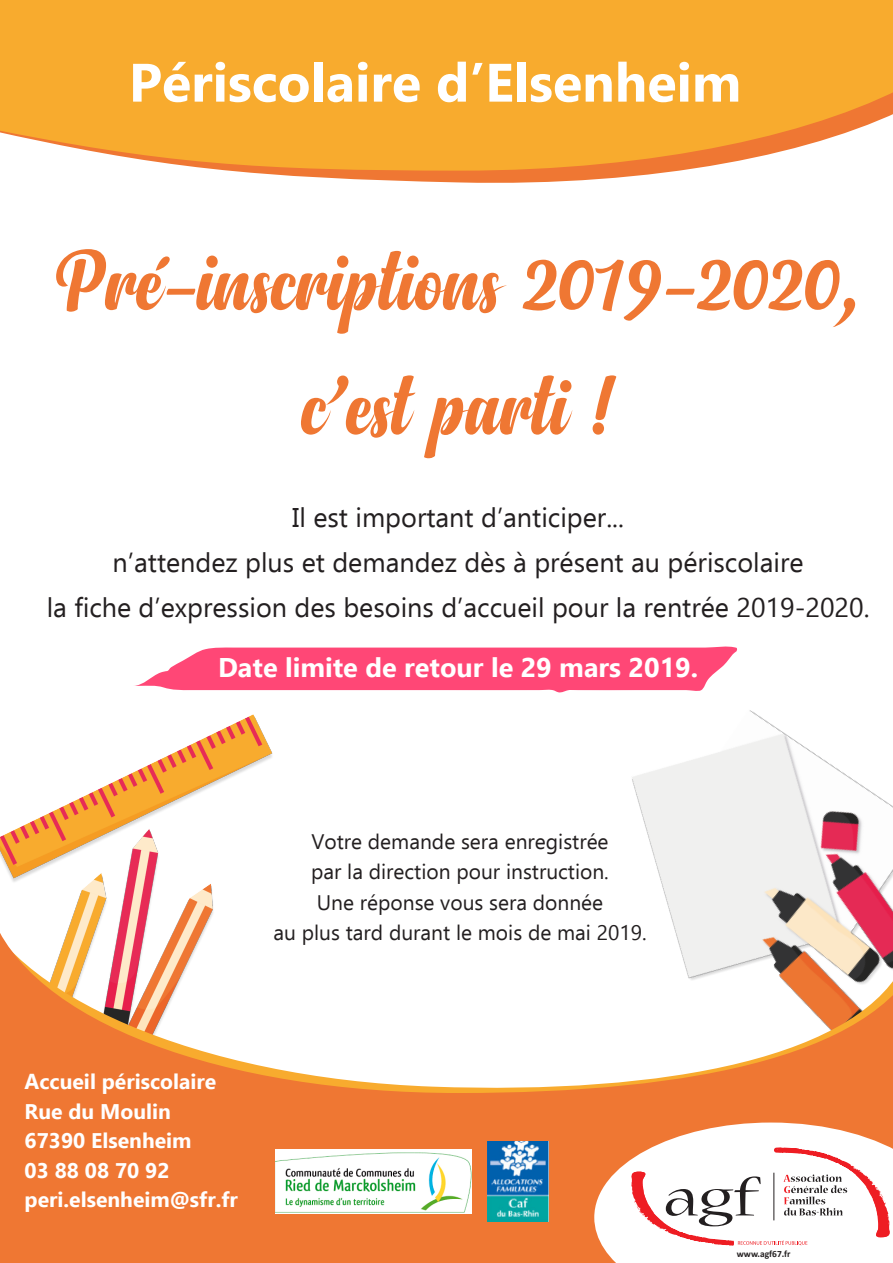
<style>
.page{position:relative;width:893px;height:1263px;background:#fff}
.page>*{position:absolute;margin:0;border:0;box-sizing:border-box;transform-origin:0 0}
.t1{font:87px "Anydore";color:#ef7733}
.t2{font:700 54px "Ebrima";color:#fff}
.t3{font:27px/45px "Ebrima";color:#231f20;text-align:center}
.t4{font:700 27px "Ebrima";color:#fff}
.t5{font:700 21.15px "Ebrima";color:#fff}
.t6{font:21px/30px "Ebrima";color:#231f20;text-align:center}
.t7{font:700 9.45px "Calibri";color:#231f20}
</style>
<div class="page">
<img style="left:558px;top:692px;width:335px;height:200px">
<img style="left:0;top:714px;width:273px;height:178px">
<svg style="left:233px;top:171px;width:443px;height:12px;fill:#ef7733"></svg>
<svg style="left:0;top:0;width:893px;height:171px;background:#f8ad3a"></svg>
<svg style="left:74px;top:892px;width:819px;height:19px"></svg>
<svg style="left:0;top:911px;width:893px;height:352px;fill:#ef7733"></svg>
<img style="left:488px;top:1142px;width:60px;height:79px">
<svg style="left:594px;top:1122px;width:299px;height:141px"></svg>
<img style="left:275px;top:1150px;width:196px;height:64px">
<svg style="left:134px;top:646px;width:604px;height:46px;background:#ff648b"></svg>
<p class="t2" style="left:129px;top:42px;width:614px">Périscolaire d’Elsenheim</p>
<p class="t1" style="left:58px;top:228px;width:806px">Pré-inscriptions 2019-2020,</p>
<p class="t1" style="left:303px;top:353px;width:316px">c’est parti !</p>
<p class="t3" style="left:47px;top:494px;width:824px">Il est important d’anticiper...<br>n’attendez plus et demandez dès à présent au périscolaire<br>la fiche d’expression des besoins d’accueil pour la rentrée 2019-2020.</p>
<p class="t4" style="left:218px;top:647px;width:481px">Date limite de retour le 29 mars 2019.</p>
<p class="t6" style="left:273px;top:827px;width:375px">Votre demande sera enregistrée<br>par la direction pour instruction.<br>Une réponse vous sera donnée<br>au plus tard durant le mois de mai 2019.</p>
<p class="t5" style="left:25px;top:1066px;width:193px">Accueil périscolaire</p>
<p class="t5" style="left:25px;top:1095px;width:148px">Rue du Moulin</p>
<p class="t5" style="left:25px;top:1125px;width:168px">67390 Elsenheim</p>
<p class="t5" style="left:25px;top:1154px;width:146px">03 88 08 70 92</p>
<p class="t5" style="left:25px;top:1184px;width:215px">peri.elsenheim@sfr.fr</p>
<p class="t7" style="left:737px;top:1247px;width:55px">www.agf67.fr</p>
</div>
